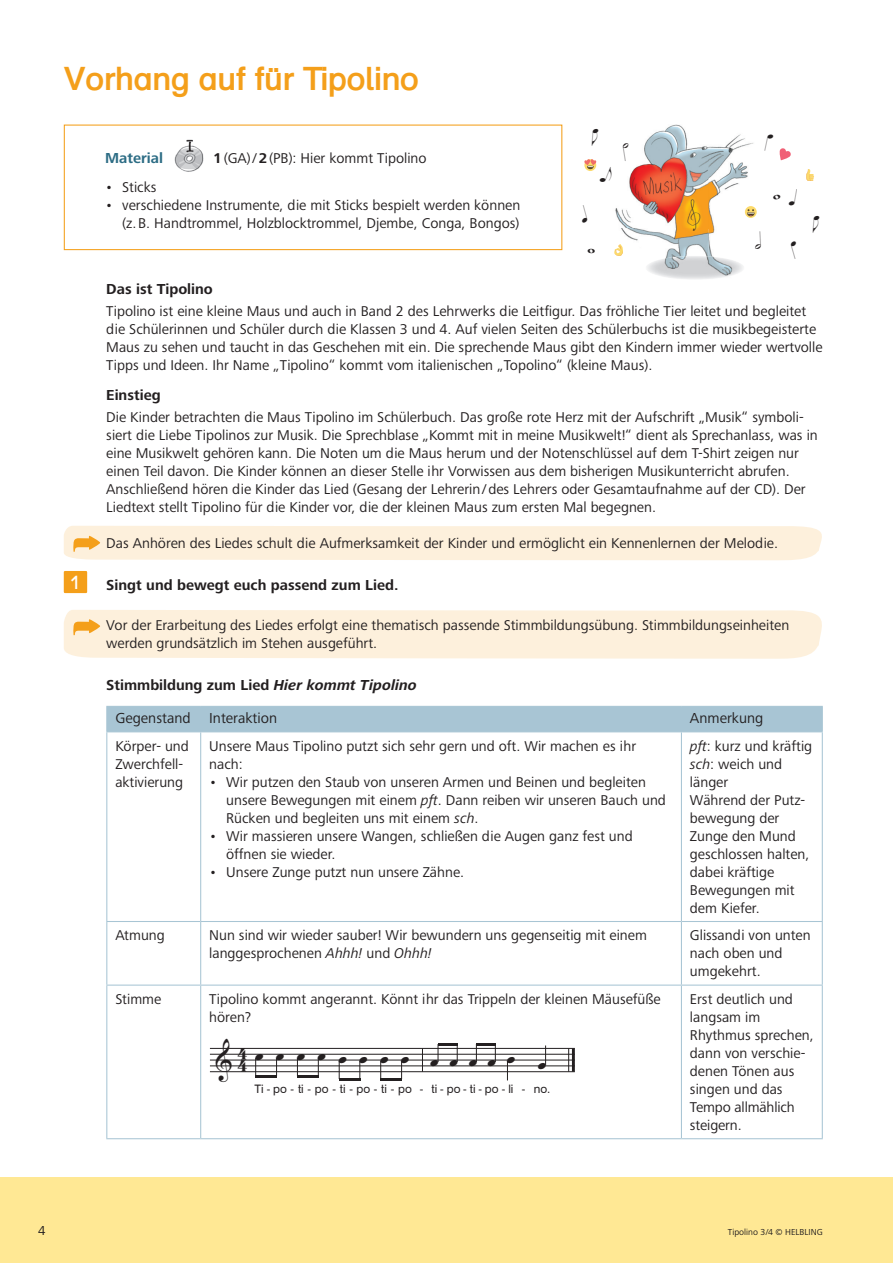
<style>
.page{position:relative;width:893px;height:1263px;background:#fff}
.page>*{position:absolute;margin:0;border:0;box-sizing:border-box;transform-origin:0 0}
.t1{font:700 33px "DR Buch";color:#f49f1a}
.t2{font:24.3px "Maestro";letter-spacing:.54em;color:#231f20}
.t3{font:23.25px "Maestro";color:#231f20}
.t4{font:19.5px "DR Buch";color:#fff}
.t5{font:16.8px "Maestro";color:#231f20}
.t6{font:700 15px "Frutiger Next Pro";color:#231f20}
.t7{font:15px "Frutiger Next Pro";color:#231f20}
.t8{font:700 15px "Frutiger Next Pro";color:#2d6d85}
.t9{font:14.7px/18px "Frutiger Next Pro";color:#231f20}
.t10{font:13.5px "Frutiger Next Pro";color:#231f20}
.t11{font:11.7px "assdru 2";color:#231f20}
.t12{font:9px "Frutiger Next Pro";color:#231f20}
.s1{font-weight:700}
.s2{font-style:italic}
</style>
<div class="page">
<div style="left:0;top:1178px;width:893px;height:85px;background:#ffe894"></div>
<div style="left:64px;top:526px;width:758px;height:35px;background:#fdf0dc"></div>
<div style="left:64px;top:610px;width:758px;height:49px;background:#fdf0dc"></div>
<img style="left:174px;top:139px;width:30px;height:33px">
<div style="left:64px;top:125px;width:498px;height:125px;border:1px solid #f49f1a"></div>
<hr style="left:200px;top:732px;width:1px;height:189px;background:#a8c5d4">
<hr style="left:681px;top:732px;width:1px;height:189px;background:#a8c5d4">
<hr style="left:106px;top:921px;width:95px;height:1px;background:#a8c5d4">
<hr style="left:201px;top:921px;width:480px;height:1px;background:#a8c5d4">
<hr style="left:200px;top:922px;width:1px;height:62px;background:#a8c5d4">
<hr style="left:681px;top:921px;width:142px;height:1px;background:#a8c5d4">
<hr style="left:681px;top:922px;width:1px;height:62px;background:#a8c5d4">
<hr style="left:106px;top:984px;width:95px;height:2px;background:#a8c5d4">
<hr style="left:201px;top:984px;width:480px;height:2px;background:#a8c5d4">
<hr style="left:200px;top:986px;width:1px;height:152px;background:#a8c5d4">
<hr style="left:681px;top:984px;width:142px;height:2px;background:#a8c5d4">
<hr style="left:681px;top:986px;width:1px;height:152px;background:#a8c5d4">
<hr style="left:106px;top:1138px;width:95px;height:1px;background:#a8c5d4">
<hr style="left:201px;top:1138px;width:480px;height:1px;background:#a8c5d4">
<hr style="left:681px;top:1138px;width:142px;height:1px;background:#a8c5d4">
<hr style="left:106px;top:732px;width:1px;height:189px;background:#a8c5d4">
<hr style="left:822px;top:732px;width:1px;height:189px;background:#a8c5d4">
<hr style="left:106px;top:922px;width:1px;height:62px;background:#a8c5d4">
<hr style="left:822px;top:922px;width:1px;height:62px;background:#a8c5d4">
<hr style="left:106px;top:986px;width:1px;height:152px;background:#a8c5d4">
<hr style="left:822px;top:986px;width:1px;height:152px;background:#a8c5d4">
<div style="left:106px;top:706px;width:717px;height:25px;background:#a8c5d4"></div>
<hr style="left:106px;top:731px;width:95px;height:1px;background:#a8c5d4">
<hr style="left:201px;top:731px;width:480px;height:1px;background:#a8c5d4">
<hr style="left:681px;top:731px;width:142px;height:1px;background:#a8c5d4">
<div style="left:64px;top:571px;width:23px;height:22px;background:#f49f1a"></div>
<img style="left:615px;top:125px;width:142px;height:131px">
<img style="left:647px;top:256px;width:96px;height:23px">
<svg style="left:745px;top:206px;width:12px;height:12px"></svg>
<svg style="left:746px;top:209px;width:9px;height:7px"></svg>
<svg style="left:806px;top:169px;width:8px;height:12px"></svg>
<svg style="left:614px;top:243px;width:10px;height:13px"></svg>
<svg style="left:779px;top:148px;width:12px;height:12px"></svg>
<svg style="left:422px;top:1049px;width:1px;height:22px"></svg>
<hr style="left:572px;top:1048px;width:3px;height:24px;background:#231f20">
<svg style="left:568px;top:1049px;width:1px;height:22px"></svg>
<hr style="left:210px;top:1048px;width:365px;height:1px;background:#231f20">
<hr style="left:210px;top:1054px;width:365px;height:1px;background:#231f20">
<hr style="left:210px;top:1060px;width:365px;height:1px;background:#231f20">
<hr style="left:210px;top:1065px;width:365px;height:1px;background:#231f20">
<hr style="left:210px;top:1071px;width:365px;height:1px;background:#231f20">
<svg style="left:255px;top:1058px;width:1px;height:16px"></svg>
<svg style="left:276px;top:1058px;width:1px;height:16px"></svg>
<hr style="left:255px;top:1074px;width:22px;height:3px;background:#231f20">
<svg style="left:297px;top:1058px;width:1px;height:16px"></svg>
<svg style="left:318px;top:1058px;width:1px;height:16px"></svg>
<hr style="left:297px;top:1074px;width:22px;height:3px;background:#231f20">
<svg style="left:339px;top:1061px;width:1px;height:16px"></svg>
<svg style="left:359px;top:1061px;width:1px;height:16px"></svg>
<hr style="left:339px;top:1077px;width:21px;height:3px;background:#231f20">
<svg style="left:380px;top:1061px;width:1px;height:16px"></svg>
<svg style="left:401px;top:1061px;width:1px;height:16px"></svg>
<hr style="left:380px;top:1077px;width:22px;height:3px;background:#231f20">
<svg style="left:438px;top:1045px;width:1px;height:17px"></svg>
<svg style="left:457px;top:1045px;width:1px;height:17px"></svg>
<hr style="left:438px;top:1042px;width:20px;height:3px;background:#231f20">
<svg style="left:476px;top:1045px;width:1px;height:17px"></svg>
<svg style="left:495px;top:1045px;width:1px;height:17px"></svg>
<hr style="left:476px;top:1042px;width:20px;height:3px;background:#231f20">
<svg style="left:507px;top:1061px;width:1px;height:19px"></svg>
<svg style="left:545px;top:1045px;width:1px;height:20px"></svg>
<svg style="left:754px;top:231px;width:3px;height:18px"></svg>
<svg style="left:584px;top:159px;width:13px;height:12px"></svg>
<svg style="left:622px;top:143px;width:9px;height:19px"></svg>
<h1 class="t1" style="left:64px;top:60px;width:357px">Vorhang auf für Tipolino</h1>
<h3 class="t4" style="left:70px;top:571px;width:12px">1</h3>
<p class="t8" style="left:105px;top:150px;width:59px">Material</p>
<p class="t9" style="left:213px;top:149px;width:215px"><span class="s1">1</span> (GA) / <span class="s1">2</span> (PB): Hier kommt Tipolino</p>
<p class="t9" style="left:105px;top:178px;width:53px">• Sticks</p>
<p class="t9" style="left:105px;top:196px;width:417px;text-align:right">• verschiedene Instrumente, die mit Sticks bespielt werden können (z. B. Handtrommel, Holzblocktrommel, Djembe, Conga, Bongos)</p>
<p class="t5" style="left:588px;top:235px;width:9px">w</p>
<p class="t6" style="left:106px;top:280px;width:108px">Das ist Tipolino</p>
<p class="t9" style="left:106px;top:302px;width:718px">Tipolino ist eine kleine Maus und auch in Band 2 des Lehrwerks die Leitfigur. Das fröhliche Tier leitet und begleitet die Schülerinnen und Schüler durch die Klassen 3 und 4. Auf vielen Seiten des Schülerbuchs ist die musikbegeisterte Maus zu sehen und taucht in das Geschehen mit ein. Die sprechende Maus gibt den Kindern immer wieder wertvolle Tipps und Ideen. Ihr Name „Tipolino“ kommt vom italienischen „Topolino“ (kleine Maus).</p>
<p class="t6" style="left:106px;top:386px;width:56px">Einstieg</p>
<p class="t9" style="left:106px;top:408px;width:713px">Die Kinder betrachten die Maus Tipolino im Schülerbuch. Das große rote Herz mit der Aufschrift „Musik“ symboli&shy;siert die Liebe Tipolinos zur Musik. Die Sprechblase „Kommt mit in meine Musikwelt!“ dient als Sprechanlass, was in eine Musikwelt gehören kann. Die Noten um die Maus herum und der Notenschlüssel auf dem T-Shirt zeigen nur einen Teil davon. Die Kinder können an dieser Stelle ihr Vorwissen aus dem bisherigen Musikunterricht abrufen.<br>Anschließend hören die Kinder das Lied (Gesang der Lehrerin / des Lehrers oder Gesamtaufnahme auf der CD). Der Liedtext stellt Tipolino für die Kinder vor, die der kleinen Maus zum ersten Mal begegnen.</p>
<p class="t9" style="left:106px;top:534px;width:673px">Das Anhören des Liedes schult die Aufmerksamkeit der Kinder und ermöglicht ein Kennenlernen der Melodie.</p>
<p class="t6" style="left:106px;top:576px;width:294px">Singt und bewegt euch passend zum Lied.</p>
<p class="t9" style="left:106px;top:616px;width:684px">Vor der Erarbeitung des Liedes erfolgt eine thematisch passende Stimmbildungsübung. Stimmbildungseinheiten werden grundsätzlich im Stehen ausgeführt.</p>
<p class="t6" style="left:106px;top:676px;width:312px">Stimmbildung zum Lied <span class="s2">Hier kommt Tipolino</span></p>
<p class="t7" style="left:115px;top:710px;width:163px">Gegenstand Interaktion</p>
<p class="t7" style="left:690px;top:710px;width:75px">Anmerkung</p>
<p class="t9" style="left:115px;top:737px;width:75px">Körper- und<br>Zwerchfell&shy;aktivierung</p>
<p class="t9" style="left:209px;top:737px;width:428px">Unsere Maus Tipolino putzt sich sehr gern und oft. Wir machen es ihr nach:</p>
<p class="t9" style="left:690px;top:737px;width:124px"><span class="s2">pft</span>: kurz und kräftig <span class="s2">sch</span>: weich und länger<br>Während der Putz&shy;bewegung der<br>Zunge den Mund geschlossen halten, dabei kräftige<br>Bewegungen mit dem Kiefer.</p>
<p class="t9" style="left:226px;top:773px;width:441px;text-indent:-17px">• Wir putzen den Staub von unseren Armen und Beinen und begleiten unsere Bewegungen mit einem <span class="s2">pft</span>. Dann reiben wir unseren Bauch und<br>Rücken und begleiten uns mit einem <span class="s2">sch</span>.</p>
<p class="t9" style="left:226px;top:827px;width:408px;text-indent:-17px">• Wir massieren unsere Wangen, schließen die Augen ganz fest und öffnen sie wieder.</p>
<p class="t9" style="left:209px;top:863px;width:257px">• Unsere Zunge putzt nun unsere Zähne.</p>
<p class="t9" style="left:115px;top:926px;width:51px">Atmung</p>
<p class="t9" style="left:209px;top:926px;width:439px">Nun sind wir wieder sauber! Wir bewundern uns gegenseitig mit einem langgesprochenen <span class="s2">Ahhh!</span> und <span class="s2">Ohhh!</span></p>
<p class="t9" style="left:690px;top:926px;width:122px">Glissandi von unten nach oben und umgekehrt.</p>
<p class="t9" style="left:115px;top:990px;width:47px">Stimme</p>
<p class="t9" style="left:209px;top:990px;width:453px">Tipolino kommt angerannt. Könnt ihr das Trippeln der kleinen Mäusefüße hören?</p>
<p class="t9" style="left:690px;top:990px;width:125px">Erst deutlich und langsam im<br>Rhythmus sprechen, dann von verschie&shy;denen Tönen aus singen und das<br>Tempo allmählich steigern.</p>
<h3 class="t3" style="left:216px;top:1044px;width:33px">&amp;4</h3>
<h2 class="t2" style="left:238px;top:1036px;width:173px"><sup>4</sup>œœœœœœœœ</h2>
<p class="t11" style="left:255px;top:1082px;width:159px">Ti po ti po ti po ti po</p>
<h2 class="t2" style="left:431px;top:1040px;width:117px">œœœœœ œ</h2>
<p class="t11" style="left:420px;top:1082px;width:95px">- ti po ti po li</p>
<p class="t11" style="left:534px;top:1082px;width:18px">no.</p>
<p class="t11" style="left:267px;top:1082px;width:46px">- --</p>
<p class="t11" style="left:333px;top:1082px;width:22px">- -</p>
<p class="t11" style="left:374px;top:1082px;width:22px">- -</p>
<p class="t11" style="left:440px;top:1082px;width:43px">- --</p>
<p class="t11" style="left:502px;top:1082px;width:25px">- -</p>
<p class="t10" style="left:38px;top:1223px;width:9px">4</p>
<p class="t12" style="left:728px;top:1227px;width:97px">Tipolino 3 /4 © HELBLING</p>
</div>
